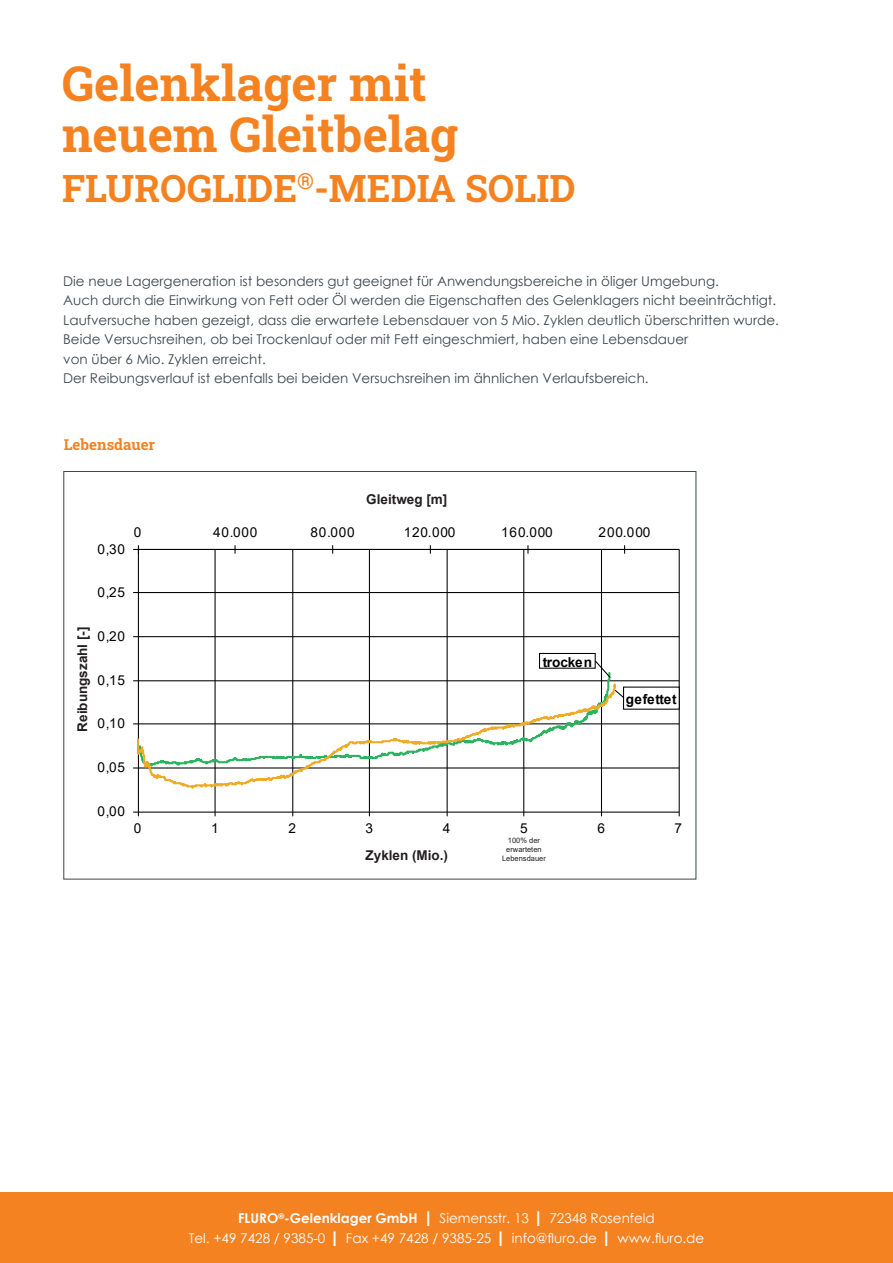
<style>
.page{position:relative;width:893px;height:1263px;background:#fff}
.page>*{position:absolute;margin:0;border:0;box-sizing:border-box;transform-origin:0 0}
.t1{font:700 48px/51px "Roboto Slab";color:#f58220}
.t2{font:700 37.5px "Roboto Slab";color:#f58220}
.t3{font:700 15px "Roboto Slab";color:#f58220}
.t4{font:13.65px "Arial";letter-spacing:.06em;color:#000001}
.t5{font:700 13.65px "Arial";letter-spacing:-.02em;color:#000001}
.t6{font:700 13.65px "Arial";letter-spacing:-.04em;color:#000001}
.t7{font:700 13.65px "Arial";letter-spacing:.005em;color:#000001}
.t8{font:13.5px/19.5px "Century Gothic";color:#3d474e}
.t9{font:13.5px/19.5px "Century Gothic";color:#fff;text-align:center}
.t10{font:700 13.5px "Arial";color:#231f20}
.t11{font:7.5px/9px "Arial";color:#231f20;text-align:center}
.t12{font:7.35px/8.4px "Arial";letter-spacing:.015em;color:#000001}
.s1{font-weight:700}
.s2{font-weight:700;font-size:20.25px}
</style>
<div class="page">
<div style="left:0;top:1193px;width:893px;height:70px;background:#f58220"></div>
<svg style="left:133px;top:545px;width:547px;height:272px"></svg>
<div style="left:623px;top:687px;width:56px;height:22px;background:#fff"></div>
<div style="left:539px;top:653px;width:56px;height:15px;background:#fff"></div>
<div style="left:539px;top:653px;width:57px;height:16px;border:1px solid #000001"></div>
<svg style="left:594px;top:659px;width:18px;height:20px"></svg>
<svg style="left:614px;top:689px;width:11px;height:10px"></svg>
<h1 class="t1" style="left:62px;top:57px;width:398px">Gelenklager mit neuem Gleitbelag</h1>
<h2 class="t2" style="left:62px;top:162px;width:515px">FLUROGLIDE<sup>®</sup>-MEDIA SOLID</h2>
<p class="t8" style="left:63px;top:271px;width:717px">Die neue Lagergeneration ist besonders gut geeignet für Anwendungsbereiche in öliger Umgebung.<br>Auch durch die Einwirkung von Fett oder Öl werden die Eigenschaften des Gelenklagers nicht beeinträchtigt.<br>Laufversuche haben gezeigt, dass die erwartete Lebensdauer von 5 Mio. Zyklen deutlich überschritten wurde.<br>Beide Versuchsreihen, ob bei Trockenlauf oder mit Fett eingeschmiert, haben eine Lebensdauer<br>von über 6 Mio. Zyklen erreicht.<br>Der Reibungsverlauf ist ebenfalls bei beiden Versuchsreihen im ähnlichen Verlaufsbereich.</p>
<p class="t3" style="left:64px;top:434px;width:93px">Lebensdauer</p>
<p class="t10" style="left:366px;top:490px;width:83px">Gleitweg [m]</p>
<p class="t4" style="left:98px;top:539px;width:29px">0,30</p>
<p class="t4" style="left:134px;top:522px;width:9px">0</p>
<p class="t4" style="left:213px;top:522px;width:46px">40.000</p>
<p class="t4" style="left:310px;top:522px;width:46px">80.000</p>
<p class="t4" style="left:404px;top:522px;width:53px">120.000</p>
<p class="t4" style="left:501px;top:522px;width:53px">160.000</p>
<p class="t4" style="left:599px;top:522px;width:53px">200.000</p>
<p class="t4" style="left:98px;top:583px;width:29px">0,25</p>
<p class="t10" style="left:73px;top:732px;width:107px;rotate:-90deg">Reibungszahl [-]</p>
<p class="t4" style="left:98px;top:627px;width:29px">0,20</p>
<p class="t6" style="left:76px;top:728px;width:100px;rotate:-90deg">Reibungszahl [-]</p>
<p class="t4" style="left:98px;top:670px;width:29px">0,15</p>
<p class="t4" style="left:98px;top:714px;width:29px">0,10</p>
<p class="t4" style="left:98px;top:758px;width:29px">0,05</p>
<p class="t5" style="left:543px;top:652px;width:51px">trocken</p>
<p class="t7" style="left:626px;top:689px;width:52px">gefettet</p>
<p class="t4" style="left:98px;top:802px;width:29px">0,00</p>
<p class="t4" style="left:134px;top:819px;width:9px">0</p>
<p class="t4" style="left:211px;top:819px;width:9px">1</p>
<p class="t4" style="left:288px;top:819px;width:9px">2</p>
<p class="t4" style="left:366px;top:819px;width:9px">3</p>
<p class="t4" style="left:443px;top:819px;width:9px">4</p>
<p class="t4" style="left:520px;top:819px;width:9px">5</p>
<p class="t4" style="left:597px;top:819px;width:9px">6</p>
<p class="t4" style="left:675px;top:819px;width:9px">7</p>
<p class="t12" style="left:509px;top:835px;width:49px">100% der erwartetenden</p>
<p class="t11" style="left:502px;top:835px;width:45px">100% der erwarteten<br>Lebensdauer</p>
<p class="t5" style="left:358px;top:843px;width:81px">Zyklen (Mio.)</p>
<p class="t10" style="left:366px;top:845px;width:84px">Zyklen (Mio.)</p>
<p class="t12" style="left:509px;top:852px;width:44px">Lebensdauer</p>
<p class="t9" style="left:189px;top:1208px;width:517px"><span class="s1">FLURO</span><sup>®</sup><span class="s1">-Gelenklager GmbH</span> <span class="s2">I</span> Siemensstr. 13 <span class="s2">I</span> 72348 Rosenfeld<br>Tel. +49 7428 / 9385-0 <span class="s2">I</span> Fax +49 7428 / 9385-25 <span class="s2">I</span> info@fluro.de <span class="s2">I</span> www.fluro.de</p>
</div>
